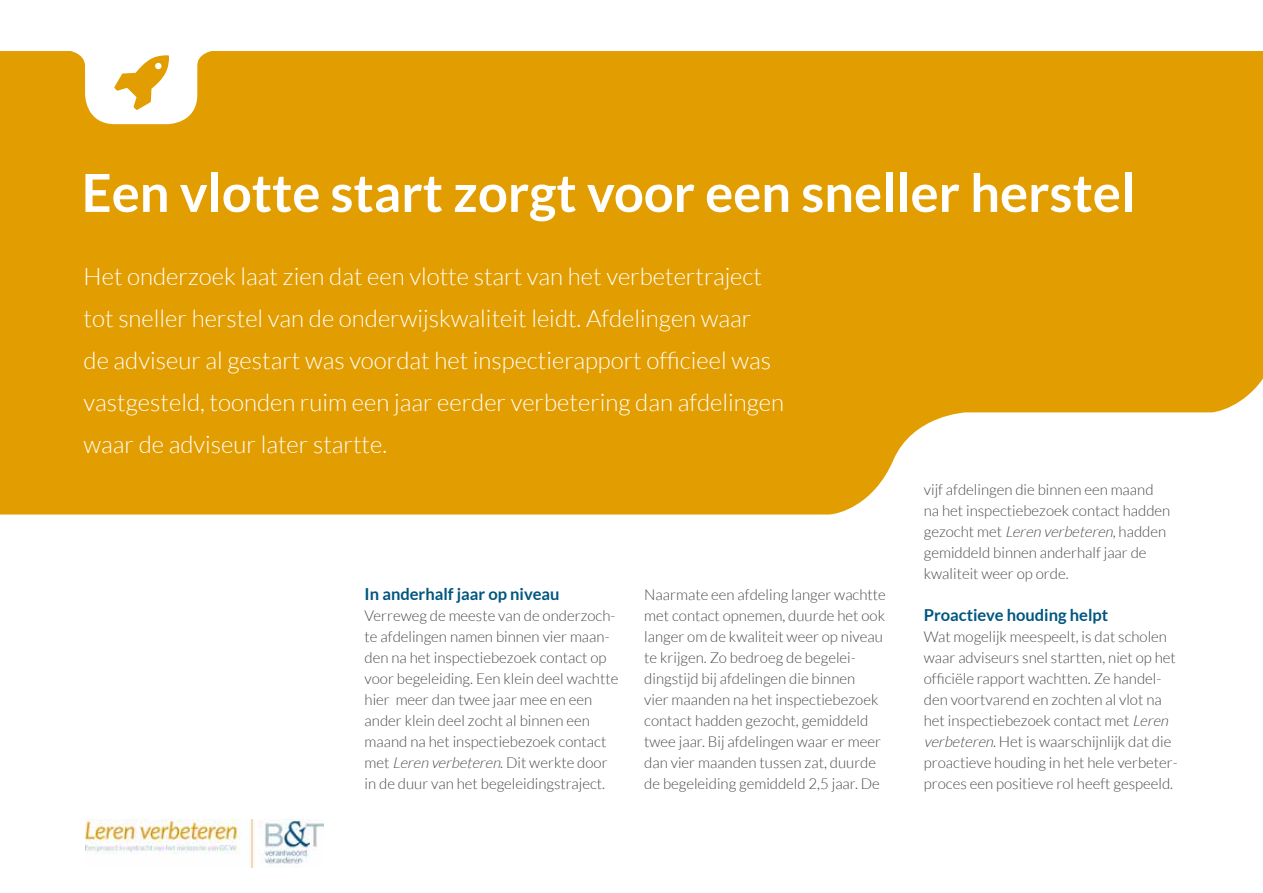
<style>
.page{position:relative;width:1263px;height:893px;background:#fff}
.page>*{position:absolute;margin:0;border:0;box-sizing:border-box;transform-origin:0 0}
.t1{font:700 52.5px "Lato";color:#fff}
.t2{font:300 24px/42px "Lato";color:#fff}
.t3{font:700 16.5px "Lato";color:#005680}
.t4{font:300 15px/21px "Lato";color:#494948}
.s1{font-style:italic}
</style>
<div class="page">
<div style="left:0;top:51px;width:1263px;height:463px;background:#e29d00"></div>
<img style="left:85px;top:820px;width:238px;height:48px">
<svg style="left:66px;top:51px;width:150px;height:73px"></svg>
<h1 class="t1" style="left:82px;top:171px;width:1055px">Een vlotte start zorgt voor een sneller herstel</h1>
<p class="t2" style="left:84px;top:257px;width:702px">Het onderzoek laat zien dat een vlotte start van het verbetertraject tot sneller herstel van de onderwijskwaliteit leidt. Afdelingen waar<br>de adviseur al gestart was voordat het inspectierapport officieel was vastgesteld, toonden ruim een jaar eerder verbetering dan afdelingen waar de adviseur later startte.</p>
<p class="t3" style="left:365px;top:587px;width:196px">In anderhalf jaar op niveau</p>
<p class="t4" style="left:365px;top:606px;width:255px">Verreweg de meeste van de onderzoch&shy;te afdelingen namen binnen vier maan&shy;den na het inspectiebezoek contact op voor begeleiding. Een klein deel wachtte hier meer dan twee jaar mee en een ander klein deel zocht al binnen een maand na het inspectiebezoek contact m e t <span class="s1">Leren verbeteren</span>. D i t w e r k t e d o o r in de duur van het begeleidingstraject.</p>
<p class="t4" style="left:644px;top:585px;width:243px">Naarmate een afdeling langer wachtte met contact opnemen, duurde het ook langer om de kwaliteit weer op niveau te krijgen. Zo bedroeg de begelei&shy;dingstijd bij afdelingen die binnen<br>vier maanden na het inspectiebezoek contact hadden gezocht, gemiddeld twee jaar. Bij afdelingen waar er meer dan vier maanden tussen zat, duurde de begeleiding gemiddeld 2,5 jaar. De</p>
<p class="t4" style="left:924px;top:480px;width:248px">vijf afdelingen die binnen een maand na het inspectiebezoek contact hadden g e z o c h t m e t <span class="s1">Leren verbeteren</span>, h a d d e n gemiddeld binnen anderhalf jaar de kwaliteit weer op orde.</p>
<p class="t3" style="left:924px;top:608px;width:186px">Proactieve houding helpt</p>
<p class="t4" style="left:924px;top:627px;width:256px">Wat mogelijk meespeelt, is dat scholen waar adviseurs snel startten, niet op het officiële rapport wachtten. Ze handel&shy;den voortvarend en zochten al vlot na het inspectiebezoek contact met <span class="s1">Leren verbeteren</span>. Het is waarschijnlijk dat die proactieve houding in het hele verbeter&shy;proces een positieve rol heeft gespeeld.</p>
</div>
